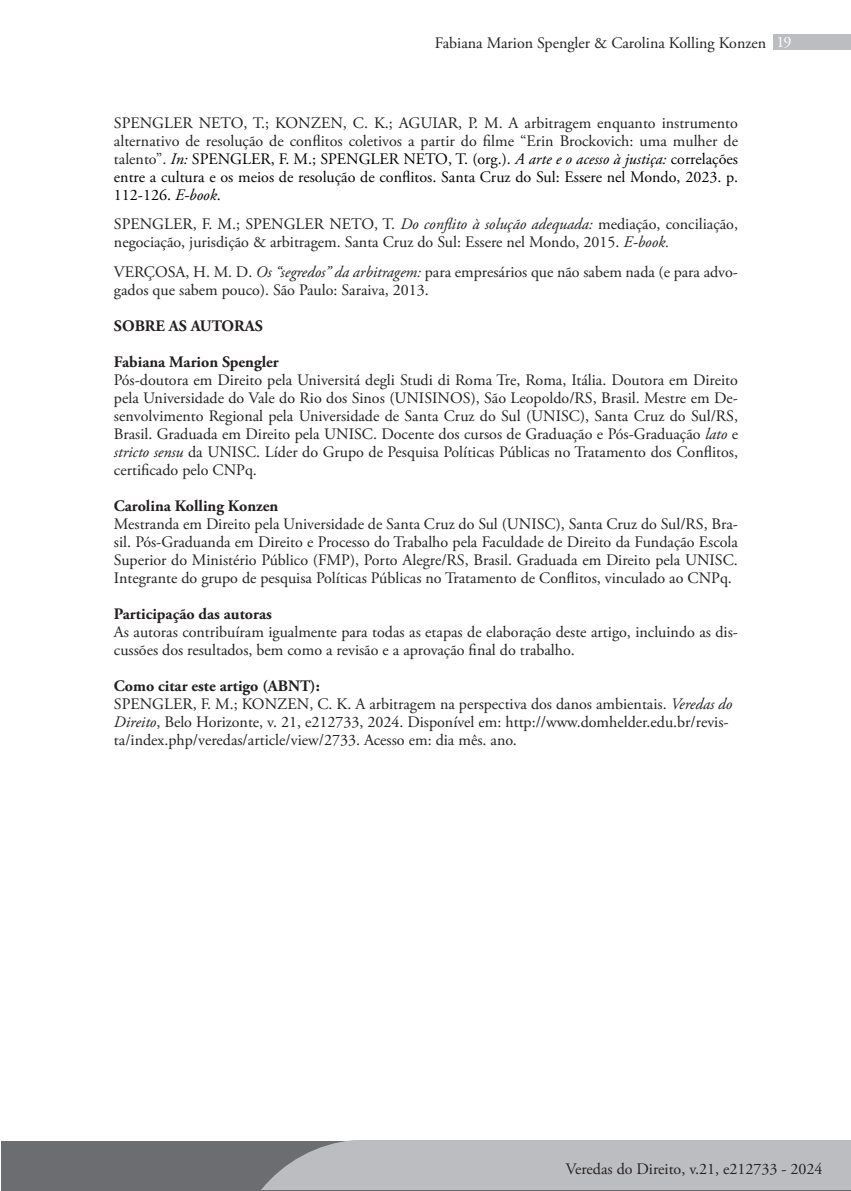
<style>
.page{position:relative;width:851px;height:1191px;background:#fff}
.page>*{position:absolute;margin:0;border:0;box-sizing:border-box;transform-origin:0 0}
.t1{font:16px/18px "Adobe Garamond Pro";color:#231f20}
.t2{font:700 16px "Adobe Garamond Pro";color:#231f20}
.t3{font:16px "Adobe Garamond Pro";color:#fff}
.s1{font-style:italic;color:#000001}
.s2{color:#000001}
.s3{font-style:italic}
.s4{font-weight:700}
</style>
<div class="page">
<div style="left:1px;top:1141px;width:849px;height:50px;background:#6c6d70"></div>
<hr style="left:0;top:1140px;width:1px;height:50px;background:#6c6d70">
<div style="left:773px;top:34px;width:77px;height:16px;background:#bcbdc0"></div>
<div style="left:261px;top:1140px;width:589px;height:50px;background:#bcbdc0"></div>
<p class="t1" style="left:435px;top:34px;width:333px">Fabiana Marion Spengler &amp; Carolina Kolling Konzen</p>
<p class="t3" style="left:777px;top:32px;width:15px">19</p>
<p class="t1" style="left:114px;top:114px;width:625px;text-align:justify">SPENGLER NETO, T.; KONZEN, C. K.; AGUIAR, P. M. A arbitragem enquanto instrumento alternativo de resolução de conflitos coletivos a partir do filme “Erin Brockovich: uma mulher de talento”. <span class="s1">In:</span> <span class="s2">SPENGLER, F. M.; SPENGLER NETO, T. (org.).</span> <span class="s1">A arte e o acesso à justiça:</span> <span class="s2">correlações entre a cultura e os meios de resolução de conflitos. Santa Cruz do Sul: Essere nel Mondo, 2023. p.<br>112-126.</span> <span class="s1">E-book</span><span class="s2">.</span></p>
<p class="t1" style="left:114px;top:216px;width:625px">SPENGLER, F. M.; SPENGLER NETO, T. <span class="s3">Do conflito à solução adequada:</span> mediação, conciliação, negociação, jurisdição &amp; arbitragem. Santa Cruz do Sul: Essere nel Mondo, 2015. <span class="s3">E-book.</span></p>
<p class="t1" style="left:114px;top:263px;width:625px">VERÇOSA, H. M. D. <span class="s3">Os “segredos” da arbitragem:</span> para empresários que não sabem nada (e para advo&shy;gados que sabem pouco). São Paulo: Saraiva, 2013.</p>
<p class="t2" style="left:114px;top:316px;width:150px">SOBRE AS AUTORAS</p>
<p class="t2" style="left:114px;top:352px;width:166px">Fabiana Marion Spengler</p>
<p class="t1" style="left:114px;top:371px;width:625px;text-align:justify">Pós-doutora em Direito pela Universitá degli Studi di Roma Tre, Roma, Itália. Doutora em Direito pela Universidade do Vale do Rio dos Sinos (UNISINOS), São Leopoldo/RS, Brasil. Mestre em De&shy;senvolvimento Regional pela Universidade de Santa Cruz do Sul (UNISC), Santa Cruz do Sul/RS, Brasil. Graduada em Direito pela UNISC. Docente dos cursos de Graduação e Pós-Graduação <span class="s3">lato</span> e <span class="s3">stricto sensu</span> da UNISC. Líder do Grupo de Pesquisa Políticas Públicas no Tratamento dos Conflitos, certificado pelo CNPq.</p>
<p class="t2" style="left:114px;top:496px;width:166px">Carolina Kolling Konzen</p>
<p class="t1" style="left:114px;top:515px;width:625px;text-align:justify">Mestranda em Direito pela Universidade de Santa Cruz do Sul (UNISC), Santa Cruz do Sul/RS, Bra&shy;sil. Pós-Graduanda em Direito e Processo do Trabalho pela Faculdade de Direito da Fundação Escola Superior do Ministério Público (FMP), Porto Alegre/RS, Brasil. Graduada em Direito pela UNISC.<br>Integrante do grupo de pesquisa Políticas Públicas no Tratamento de Conflitos, vinculado ao CNPq.</p>
<p class="t2" style="left:114px;top:604px;width:159px">Participação das autoras</p>
<p class="t1" style="left:114px;top:623px;width:625px">As autoras contribuíram igualmente para todas as etapas de elaboração deste artigo, incluindo as dis&shy;cussões dos resultados, bem como a revisão e a aprovação final do trabalho.</p>
<p class="t1" style="left:114px;top:677px;width:620px"><span class="s4">Como citar este artigo (ABNT):<br></span>SPENGLER, F. M.; KONZEN, C. K. A arbitragem na perspectiva dos danos ambientais. <span class="s3">Veredas do Direito</span>, Belo Horizonte, v. 21, e212733, 2024. Disponível em: http://www.domhelder.edu.br/revis&shy;ta/index.php/veredas/article/view/2733. Acesso em: dia mês. ano.</p>
<p class="t1" style="left:565px;top:1160px;width:258px">Veredas do Direito, v.21, e212733 - 2024</p>
</div>
